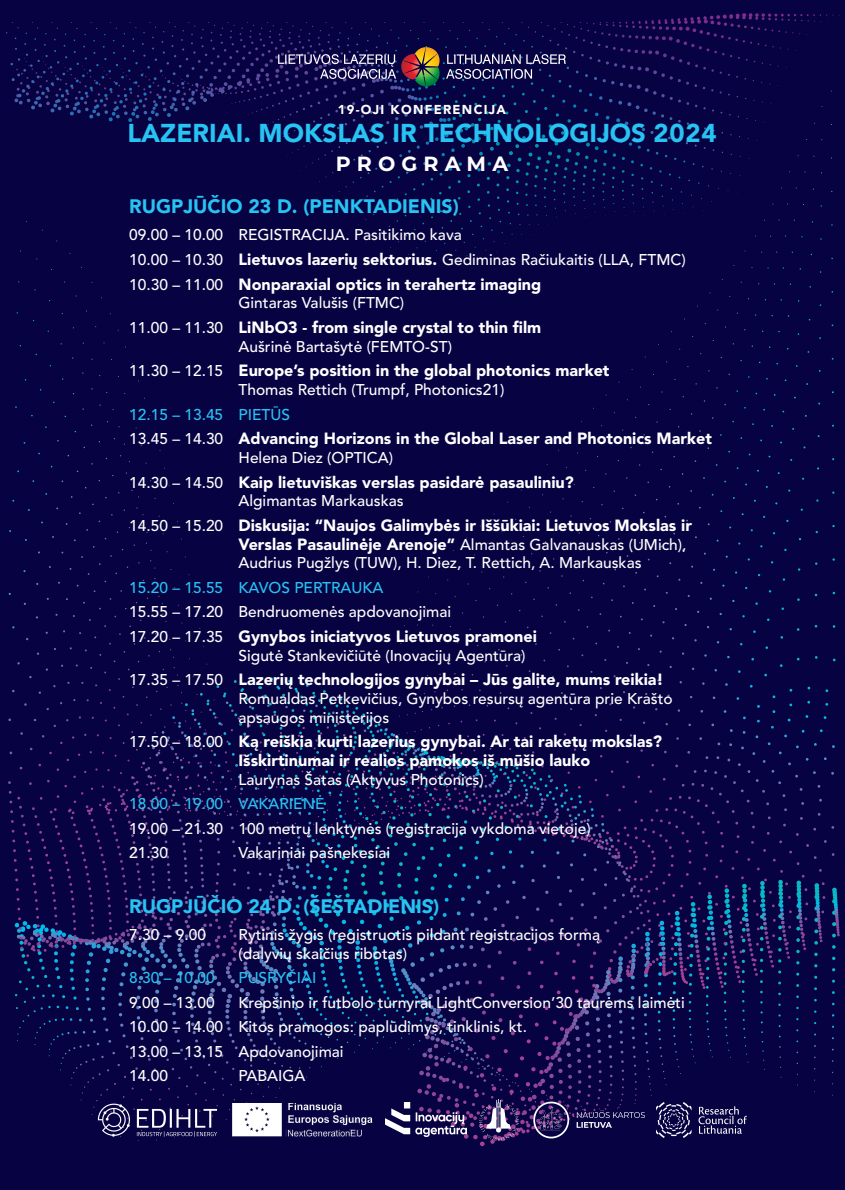
<style>
.page{position:relative;width:845px;height:1190px;background:#fff}
.page>*{position:absolute;margin:0;border:0;box-sizing:border-box;transform-origin:0 0}
.t1{font:900 25.62px "Avenir Pro";letter-spacing:.03em;color:#27c3f3}
.t2{font:700 20.51px "Montserrat";letter-spacing:.3em;color:#fff}
.t3{font:900 19.39px "Avenir Pro";color:#27c3f3}
.t4{font:900 16.13px/18.7px "Avenir Pro";color:#fff}
.t5{font:500 15.5px/24.6px "Avenir Pro";color:#fff}
.t6{font:500 15.5px "Avenir Pro";color:#27c3f3}
.t7{font:900 12.81px "Avenir Pro";color:#fff}
.s1{font-weight:900;font-size:16.13px}
.s2{font-weight:500;font-size:15.5px}
</style>
<div class="page">
<div style="left:0;top:0;width:844px;height:1190px;background:#070242"></div>
<img style="left:415px;top:47px;width:25px;height:39px">
<img style="left:401px;top:54px;width:19px;height:25px">
<svg style="left:278px;top:54px;width:118px;height:25px;background:#443f73"></svg>
<svg style="left:446px;top:54px;width:119px;height:25px;background:#3e3c6d"></svg>
<img style="left:231px;top:1103px;width:143px;height:33px">
<img style="left:97px;top:1102px;width:121px;height:35px">
<img style="left:656px;top:1102px;width:90px;height:35px">
<img style="left:385px;top:1103px;width:81px;height:33px">
<img style="left:531px;top:1101px;width:113px;height:37px">
<img style="left:479px;top:1099px;width:39px;height:41px">
<p class="t7" style="left:338px;top:102px;width:32px">19-oji</p>
<p class="t7" style="left:390px;top:102px;width:12px">kon</p>
<p class="t7" style="left:424px;top:102px;width:20px">feren</p>
<p class="t7" style="left:473px;top:102px;width:19px">cija</p>
<h1 class="t1" style="left:127px;top:117px;width:63px">Lazeriai</h1>
<h1 class="t1" style="left:243px;top:117px;width:58px">. Mokslas</h1>
<h1 class="t1" style="left:392px;top:117px;width:99px">ir technologijos</h1>
<h1 class="t1" style="left:653px;top:117px;width:64px">2024</h1>
<h2 class="t2" style="left:336px;top:149px;width:174px">PROGRAMA</h2>
<p class="t3" style="left:129px;top:194px;width:331px">RUGPJŪČIO 23 D. (PENKTADIENIS)</p>
<p class="t5" style="left:129px;top:223px;width:557px;line-height:24.7px">09.00 – 10.00 Registracija. Pasitikimo kava<br>10.00 – 10.30 <span class="s1">Lietuvos lazerių sektorius.</span> Gediminas Račiukaitis (LLA, FTMC)</p>
<p class="t4" style="left:129px;top:275px;width:413px"><span class="s2">10.30 – 11.00</span> Nonparaxial optics in terahertz imaging</p>
<p class="t5" style="left:238px;top:291px;width:167px">Gintaras Valušis (FTMC)</p>
<p class="t4" style="left:129px;top:318px;width:413px"><span class="s2">11.00 – 11.30</span> LiNbO3 - from single crystal to thin film</p>
<p class="t5" style="left:238px;top:334px;width:215px">Aušrinė Bartašytė (FEMTO-ST)</p>
<p class="t4" style="left:129px;top:361px;width:481px"><span class="s2">11.30 – 12.15</span> Europe’s position in the global photonics market</p>
<p class="t5" style="left:238px;top:378px;width:267px">Thomas Rettich (Trumpf, Photonics21)</p>
<p class="t6" style="left:129px;top:405px;width:162px">12.15 – 13.45 Pietūs</p>
<p class="t4" style="left:129px;top:429px;width:584px"><span class="s2">13.45 – 14.30</span> Advancing Horizons in the Global Laser and Photonics Market</p>
<p class="t5" style="left:238px;top:445px;width:125px">Helena Diez (OPTICA</p>
<p class="t5" style="left:388px;top:445px;width:6px">)</p>
<p class="t4" style="left:129px;top:472px;width:446px"><span class="s2">14.30 – 14.50</span> Kaip lietuviškas verslas pasidarė pasauliniu?</p>
<p class="t5" style="left:238px;top:489px;width:167px">Algimantas Markauskas</p>
<p class="t4" style="left:129px;top:516px;width:564px"><span class="s2">14.50 – 15.20</span> Diskusija: “Naujos Galimybės ir Iššūkiai: Lietuvos Mokslas ir</p>
<p class="t5" style="left:238px;top:535px;width:449px;line-height:18.6px"><span class="s1">Verslas Pasaulinėje Arenoje”</span> Almantas Galvanauskas (UMich),<br>Audrius Pugžlys (TUW), H. Diez, T. Rettich, A. Markauskas</p>
<p class="t6" style="left:129px;top:578px;width:256px">15.20 – 15.55 Kavos pertrauka</p>
<p class="t5" style="left:129px;top:600px;width:323px">15.55 – 17.20 Bendruomenės apdovanojimai</p>
<p class="t4" style="left:129px;top:627px;width:409px"><span class="s2">17.20 – 17.35</span> Gynybos iniciatyvos Lietuvos pramonei</p>
<p class="t5" style="left:238px;top:643px;width:288px">Sigutė Stankevičiūtė (I novacijų Agentūra)</p>
<p class="t4" style="left:129px;top:670px;width:536px"><span class="s2">17.35 – 17.50</span> Lazerių technologijos gynybai – Jūs galite, mums reikia!</p>
<p class="t5" style="left:238px;top:689px;width:435px;line-height:18.6px">Romualdas Petkevičius, Gynybos resursų agentūra prie Krašto apsaugos ministerijos</p>
<p class="t4" style="left:238px;top:732px;width:425px;text-indent:-109px"><span class="s2">17.50 – 18.00</span> Ką reiškia kurti lazerius gynybai. Ar tai raketų mokslas?<br>Išskirtinumai ir realios pamokos iš mūšio lauko</p>
<p class="t5" style="left:238px;top:767px;width:246px">Laurynas Šatas (Aktyvus Photonics)</p>
<p class="t6" style="left:129px;top:795px;width:197px">18.00 – 19.00 Vakarienė</p>
<p class="t5" style="left:129px;top:816px;width:463px">19.00 – 21.30 100 metrų lenktynės (registracija vykdoma vietoje)<br>21.30</p>
<p class="t5" style="left:238px;top:841px;width:153px">Vakariniai pašnekesiai</p>
<p class="t3" style="left:129px;top:894px;width:311px">RUGPJŪČIO 24 D. (ŠEŠTADIENIS)</p>
<p class="t5" style="left:129px;top:922px;width:78px">7.30 – 9.00</p>
<p class="t5" style="left:238px;top:925px;width:363px;line-height:18.6px">Rytinis žygis (registruotis pildant registracijos formą (dalyvių skaičius ribotas)</p>
<p class="t6" style="left:129px;top:969px;width:87px">8.30 – 10.00</p>
<p class="t6" style="left:238px;top:969px;width:79px">Pusryčiai</p>
<p class="t5" style="left:129px;top:990px;width:87px">9.00 – 13.00</p>
<p class="t5" style="left:129px;top:990px;width:557px;text-indent:109px">Krepšinio ir futbolo turnyrai LightConversion’30 taurėms laimėti 10.00 – 14.00 Kitos pramogos: paplūdimys, tinklinis, kt.<br>13.00 – 13.15 Apdovanojimai<br>14.00</p>
<p class="t5" style="left:238px;top:1064px;width:68px">Pabaiga</p>
</div>
